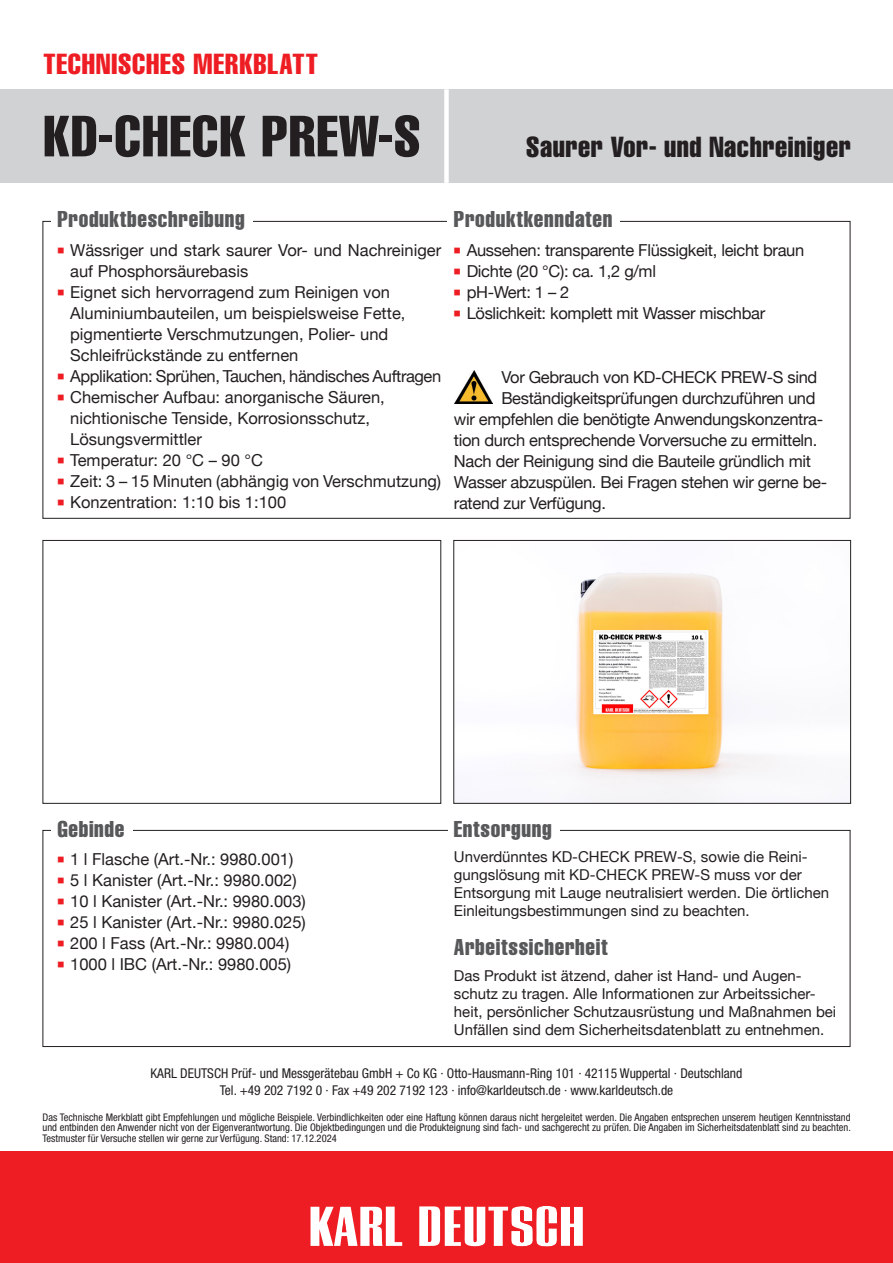
<style>
.page{position:relative;width:893px;height:1263px;background:#fff}
.page>*{position:absolute;margin:0;border:0;box-sizing:border-box;transform-origin:0 0}
.t1{font:extra-condensed 57px "Helvetica LT Pro";letter-spacing:.02em;color:#231f20}
.t2{font:extra-condensed 28.5px "Helvetica LT Pro";letter-spacing:.02em;color:#231f20}
.t3{font:extra-condensed 28.5px "Helvetica LT Pro";letter-spacing:.035em;color:#ee1d23}
.t4{font:extra-condensed 22.5px "Helvetica LT Pro";letter-spacing:.03em;color:#57585a}
.t5{font:16.5px/21px "Helvetica Neue";color:#231f20}
.t6{font:16.5px/21px "Helvetica Neue";letter-spacing:-.02em;color:#231f20}
.t7{font:15px/18px "Helvetica Neue";color:#231f20}
.t8{font:condensed 13.5px/16.5px "Helvetica Neue LT Pro";color:#231f20;text-align:center}
.t9{font:condensed 10.5px/10.5px "Helvetica Neue LT Pro";color:#231f20;text-align:justify}
</style>
<div class="page">
<div style="left:0;top:89px;width:893px;height:94px;background:#d1d2d4"></div>
<div style="left:0;top:1151px;width:893px;height:112px;background:#ee1d23"></div>
<svg style="left:310px;top:1206px;width:273px;height:41px"></svg>
<div style="left:444px;top:89px;width:5px;height:94px;background:#fff"></div>
<div style="left:43px;top:830px;width:807px;height:217px;border:1px solid #231f20"></div>
<div style="left:43px;top:540px;width:398px;height:264px;border:1px solid #231f20"></div>
<img style="left:570px;top:572px;width:207px;height:230px">
<div style="left:453px;top:540px;width:398px;height:264px;border:1px solid #231f20"></div>
<div style="left:51px;top:821px;width:81px;height:22px;background:#fff"></div>
<div style="left:448px;top:821px;width:111px;height:22px;background:#fff"></div>
<img style="left:455px;top:371px;width:38px;height:33px">
<h2 class="t3" style="left:43px;top:46px;width:276px">TECHNISCHES MERKBLATT</h2>
<h1 class="t1" style="left:43px;top:100px;width:378px">KD-CHECK PREW-S</h1>
<h2 class="t2" style="left:526px;top:129px;width:326px">Saurer Vor- und Nachreiniger</h2>
<h3 class="t4" style="left:57px;top:205px;width:189px">Produktbeschreibung</h3>
<p class="t5" style="left:70px;top:240px;width:373px">Wässriger und stark saurer Vor- und Nachreiniger auf Phosphorsäurebasis<br>Eignet sich hervorragend zum Reinigen von Aluminiumbauteilen, um beispielsweise Fette, pigmentierte Verschmutzungen, Polier- und Schleifrückstände zu entfernen<br>Applikation: Sprühen, Tauchen, händisches Auftragen Chemischer Aufbau: anorganische Säuren, nichtionische Tenside, Korrosionsschutz, Lösungsvermittler<br>Temperatur: 20 °C – 90 °C<br>Zeit: 3 – 15 Minuten (abhängig von Verschmutzung)<br>Konzentration: 1:10 bis 1:100</p>
<h3 class="t4" style="left:454px;top:205px;width:160px">Produktkenndaten</h3>
<p class="t6" style="left:467px;top:240px;width:339px">Aussehen: transparente Flüssigkeit, leicht braun Dichte (20 °C): ca. 1,2 g/ml<br>pH-Wert: 1 – 2<br>Löslichkeit: komplett mit Wasser mischbar</p>
<p class="t6" style="left:501px;top:368px;width:318px">Vor Gebrauch von KD-CHECK PREW-S sind</p>
<p class="t6" style="left:501px;top:389px;width:316px">Beständigkeitsprüfungen durchzuführen und</p>
<p class="t6" style="left:454px;top:410px;width:371px">wir empfehlen die benötigte Anwendungskonzentra-</p>
<p class="t6" style="left:454px;top:431px;width:365px">tion durch entsprechende Vorversuche zu ermitteln.</p>
<p class="t6" style="left:454px;top:452px;width:358px">Nach der Reinigung sind die Bauteile gründlich mit</p>
<p class="t6" style="left:454px;top:473px;width:375px">Wasser abzuspülen. Bei Fragen stehen wir gerne be-</p>
<p class="t6" style="left:454px;top:494px;width:153px">ratend zur Verfügung.</p>
<h3 class="t4" style="left:57px;top:815px;width:69px">Gebinde</h3>
<p class="t5" style="left:70px;top:850px;width:237px">1 l Flasche (Art.-Nr.: 9980.001)<br>5 l Kanister (Art.-Nr.: 9980.002)<br>10 l Kanister (Art.-Nr.: 9980.003)<br>25 l Kanister (Art.-Nr.: 9980.025)<br>200 l Fass (Art.-Nr.: 9980.004)<br>1000 l IBC (Art.-Nr.: 9980.005)</p>
<h3 class="t4" style="left:454px;top:815px;width:99px">Entsorgung</h3>
<p class="t7" style="left:454px;top:849px;width:377px">Unverdünntes KD-CHECK PREW-S, sowie die Reini&shy;gungslösung mit KD-CHECK PREW-S muss vor der Entsorgung mit Lauge neutralisiert werden. Die örtlichen Einleitungsbestimmungen sind zu beachten.</p>
<h3 class="t4" style="left:454px;top:933px;width:155px">Arbeitssicherheit</h3>
<p class="t7" style="left:454px;top:967px;width:384px">Das Produkt ist ätzend, daher ist Hand- und Augen&shy;schutz zu tragen. Alle Informationen zur Arbeitssicher&shy;heit, persönlicher Schutzausrüstung und Maßnahmen bei Unfällen sind dem Sicherheitsdatenblatt zu entnehmen.</p>
<p class="t8" style="left:151px;top:1065px;width:593px">KARL DEUTSCH Prüf- und Messgerätebau GmbH + Co KG · Otto-Hausmann-Ring 101 · 42115 Wuppertal · Deutschland<br>Tel. +49 202 7192 0 · Fax +49 202 7192 123 · info@karldeutsch.de · www.karldeutsch.de</p>
<p class="t9" style="left:43px;top:1111px;width:810px">Das Technische Merkblatt gibt Empfehlungen und mögliche Beispiele. Verbindlichkeiten oder eine Haftung können daraus nicht hergeleitet werden. Die Angaben entsprechen unserem heutigen Kenntnisstand und entbinden den Anwender nicht von der Eigenverantwortung. Die Objektbedingungen und die Produkteignung sind fach- und sachgerecht zu prüfen. Die Angaben im Sicherheitsdatenblatt sind zu beachten.<br>Testmuster für Versuche stellen wir gerne zur Verfügung. Stand: 17.12.2024</p>
</div>
